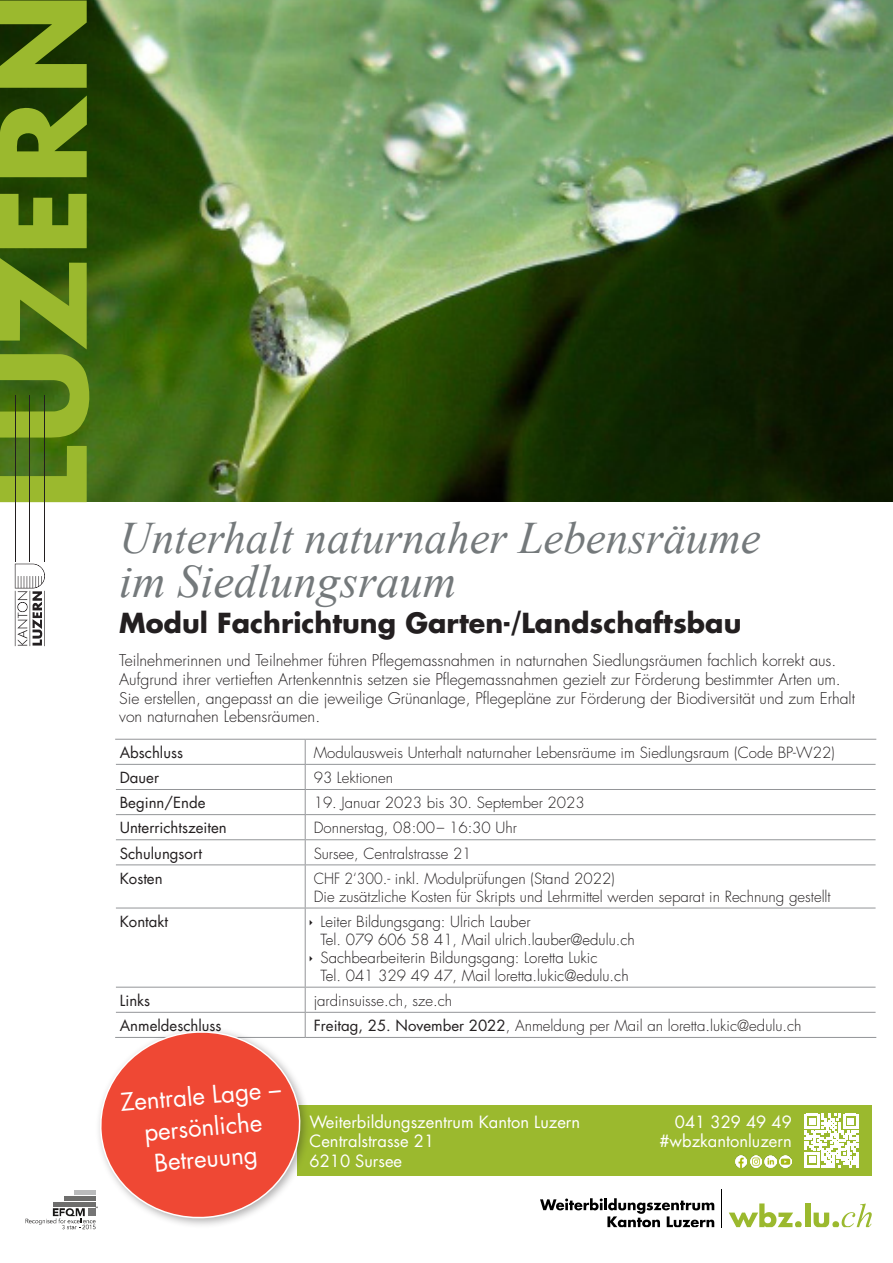
<style>
.page{position:relative;width:893px;height:1263px;background:#fff}
.page>*{position:absolute;margin:0;border:0;box-sizing:border-box;transform-origin:0 0}
.t1{font:italic 46.5px "Times New Roman";color:#74797b}
.t2{font:italic 45px "Times New Roman";color:#74797b}
.t3{font:27px "Futura Luzern Bold 2";color:#231f20}
.t4{font:24px "Futura Luzern Book 2";color:#fff}
.t5{font:16.5px "Futura Luzern Book 2";color:#fff}
.t6{font:300 15.75px/18.9px "Futura Luzern";color:#231f20}
.Aufzählung_F_F{font:300 15px "Futura Luzern";color:#231f20}
.t7{font:15px/18px "Futura Luzern Light 2";color:#231f20}
.t8{font:15px "Futura Luzern Book 2";color:#231f20}
.Aufzählung_F_F-2{font:300 15px "Futura Luzern";color:#231f20;scale:.93 1}
.s1{font-weight:400}
</style>
<div class="page">
<svg style="left:540px;top:1198px;width:174px;height:29px"></svg>
<hr style="left:721px;top:1189px;width:1px;height:38px;background:#000">
<svg style="left:729px;top:1203px;width:73px;height:24px"></svg>
<div style="left:805px;top:1203px;width:5px;height:24px;background:#9bb92e"></div>
<svg style="left:813px;top:1203px;width:59px;height:24px"></svg>
<div style="left:297px;top:1105px;width:575px;height:71px;background:#9bb92e"></div>
<svg style="left:735px;top:1156px;width:56px;height:11px"></svg>
<svg style="left:805px;top:1114px;width:53px;height:53px"></svg>
<img style="left:0;top:0;width:893px;height:502px">
<svg style="left:0;top:0;width:87px;height:88px;background:#738f20"></svg>
<svg style="left:0;top:258px;width:89px;height:180px;background:#709220"></svg>
<svg style="left:0;top:194px;width:87px;height:54px;background:#80a024"></svg>
<svg style="left:0;top:446px;width:87px;height:56px;background:#779a25"></svg>
<svg style="left:0;top:96px;width:87px;height:81px;background:#72901f"></svg>
<hr style="left:15px;top:591px;width:1px;height:55px;background:#231f20">
<hr style="left:30px;top:591px;width:1px;height:55px;background:#231f20">
<hr style="left:30px;top:395px;width:1px;height:166px;background:#231f20">
<hr style="left:44px;top:591px;width:1px;height:55px;background:#231f20">
<hr style="left:44px;top:395px;width:1px;height:166px;background:#231f20">
<svg style="left:15px;top:564px;width:30px;height:81px"></svg>
<hr style="left:15px;top:395px;width:1px;height:166px;background:#231f20">
<hr style="left:115px;top:739px;width:190px;height:1px;background:#939598">
<hr style="left:305px;top:739px;width:571px;height:1px;background:#939598">
<hr style="left:116px;top:764px;width:189px;height:1px;background:#939598">
<hr style="left:305px;top:764px;width:571px;height:1px;background:#939598">
<hr style="left:116px;top:789px;width:189px;height:1px;background:#939598">
<hr style="left:305px;top:789px;width:571px;height:1px;background:#939598">
<hr style="left:116px;top:814px;width:189px;height:1px;background:#939598">
<hr style="left:305px;top:814px;width:571px;height:1px;background:#939598">
<hr style="left:116px;top:839px;width:189px;height:1px;background:#939598">
<hr style="left:305px;top:839px;width:571px;height:1px;background:#939598">
<svg style="left:305px;top:740px;width:1px;height:124px"></svg>
<hr style="left:116px;top:864px;width:189px;height:1px;background:#939598">
<hr style="left:305px;top:864px;width:571px;height:1px;background:#939598">
<hr style="left:305px;top:865px;width:1px;height:43px;background:#939598">
<hr style="left:116px;top:908px;width:189px;height:1px;background:#939598">
<hr style="left:305px;top:908px;width:571px;height:1px;background:#939598">
<hr style="left:305px;top:908px;width:1px;height:79px;background:#939598">
<hr style="left:305px;top:987px;width:571px;height:1px;background:#939598">
<hr style="left:305px;top:1012px;width:571px;height:1px;background:#939598">
<hr style="left:305px;top:1037px;width:571px;height:1px;background:#939598">
<div style="left:95px;top:1026px;width:217px;height:203px;background:#231f20;opacity:.35"></div>
<svg style="left:26px;top:987px;width:280px;height:242px"></svg>
<p class="t2" style="left:119px;top:507px;width:643px">Unterhalt naturnaher Lebensräume</p>
<p class="t1" style="left:119px;top:549px;width:339px">im Siedlungsraum</p>
<p class="t3" style="left:119px;top:605px;width:624px">Modul Fachrichtung Garten-/Landschaftsbau</p>
<p class="t6" style="left:119px;top:651px;width:719px">Teilnehmerinnen und Teilnehmer führen Pflegemassnahmen in naturnahen Siedlungsräumen fachlich korrekt aus.</p>
<p class="t6" style="left:119px;top:670px;width:723px">Aufgrund ihrer vertieften Artenkenntnis setzen sie Pflegemassnahmen gezielt zur Förderung bestimmter Arten um.</p>
<p class="t6" style="left:119px;top:689px;width:737px">Sie erstellen, angepasst an die jeweilige Grünanlage, Pflegepläne zur Förderung der Biodiversität und zum Erhalt von naturnahen Lebensräumen.</p>
<p class="t8" style="left:120px;top:743px;width:65px">Abschluss</p>
<p class="Aufzählung_F_F" style="left:314px;top:743px;width:523px">Modulausweis Unterhalt naturnaher Lebensräume im Siedlungsraum (Code BP-W22)</p>
<p class="t8" style="left:120px;top:768px;width:41px">Dauer</p>
<p class="Aufzählung_F_F" style="left:314px;top:768px;width:81px">93 Lektionen</p>
<p class="t8" style="left:120px;top:793px;width:87px">Beginn/Ende</p>
<p class="Aufzählung_F_F" style="left:314px;top:794px;width:273px">19. Januar 2023 bis 30. September 2023</p>
<p class="t8" style="left:120px;top:818px;width:109px">Unterrichtszeiten</p>
<p class="Aufzählung_F_F" style="left:314px;top:819px;width:205px">Donnerstag, 08:00– 16:30 Uhr</p>
<p class="t8" style="left:120px;top:843px;width:84px">Schulungsort</p>
<p class="Aufzählung_F_F" style="left:314px;top:844px;width:159px">Sursee, Centralstrasse 21</p>
<p class="t8" style="left:120px;top:868px;width:44px">Kosten</p>
<p class="Aufzählung_F_F-2" style="left:314px;top:869px;width:325px">CHF 2‘300.- inkl. Modulprüfungen (Stand 2022)</p>
<p class="Aufzählung_F_F" style="left:314px;top:887px;width:519px">Die zusätzliche Kosten für Skripts und Lehrmittel werden separat in Rechnung gestellt</p>
<p class="t8" style="left:120px;top:912px;width:50px">Kontakt</p>
<p class="t7" style="left:320px;top:913px;width:316px">Leiter Bildungsgang: Ulrich Lauber<br>Tel. 079 606 58 41, Mail ulrich.lauber@edulu.ch</p>
<p class="t7" style="left:320px;top:949px;width:310px">Sachbearbeiterin Bildungsgang: Loretta Lukic<br>Tel. 041 329 49 47, Mail loretta.lukic@edulu.ch</p>
<p class="t8" style="left:120px;top:991px;width:32px">Links</p>
<p class="Aufzählung_F_F" style="left:314px;top:991px;width:140px">jardinsuisse.ch, sze.ch</p>
<p class="t8" style="left:120px;top:1016px;width:103px">Anmeldeschluss</p>
<p class="Aufzählung_F_F" style="left:314px;top:1016px;width:489px"><span class="s1">Freitag, 25. November 2022</span>, Anmeldung per Mail an loretta.lukic@edulu.ch</p>
<p class="t4" style="left:119px;top:1087px;width:162px;rotate:-5deg">Zentrale Lage –</p>
<p class="t4" style="left:143px;top:1117px;width:120px;rotate:-5deg">persönliche</p>
<p class="t4" style="left:153px;top:1147px;width:105px;rotate:-5deg">Betreuung</p>
<p class="t5" style="left:310px;top:1111px;width:272px">Weiterbildungszentrum Kanton Luzern</p>
<p class="t5" style="left:675px;top:1111px;width:118px">041 329 49 49</p>
<p class="t5" style="left:310px;top:1130px;width:126px">Centralstrasse 21</p>
<p class="t5" style="left:659px;top:1130px;width:134px">#wbzkantonluzern</p>
<p class="t5" style="left:310px;top:1150px;width:94px">6210 Sursee</p>
</div>
